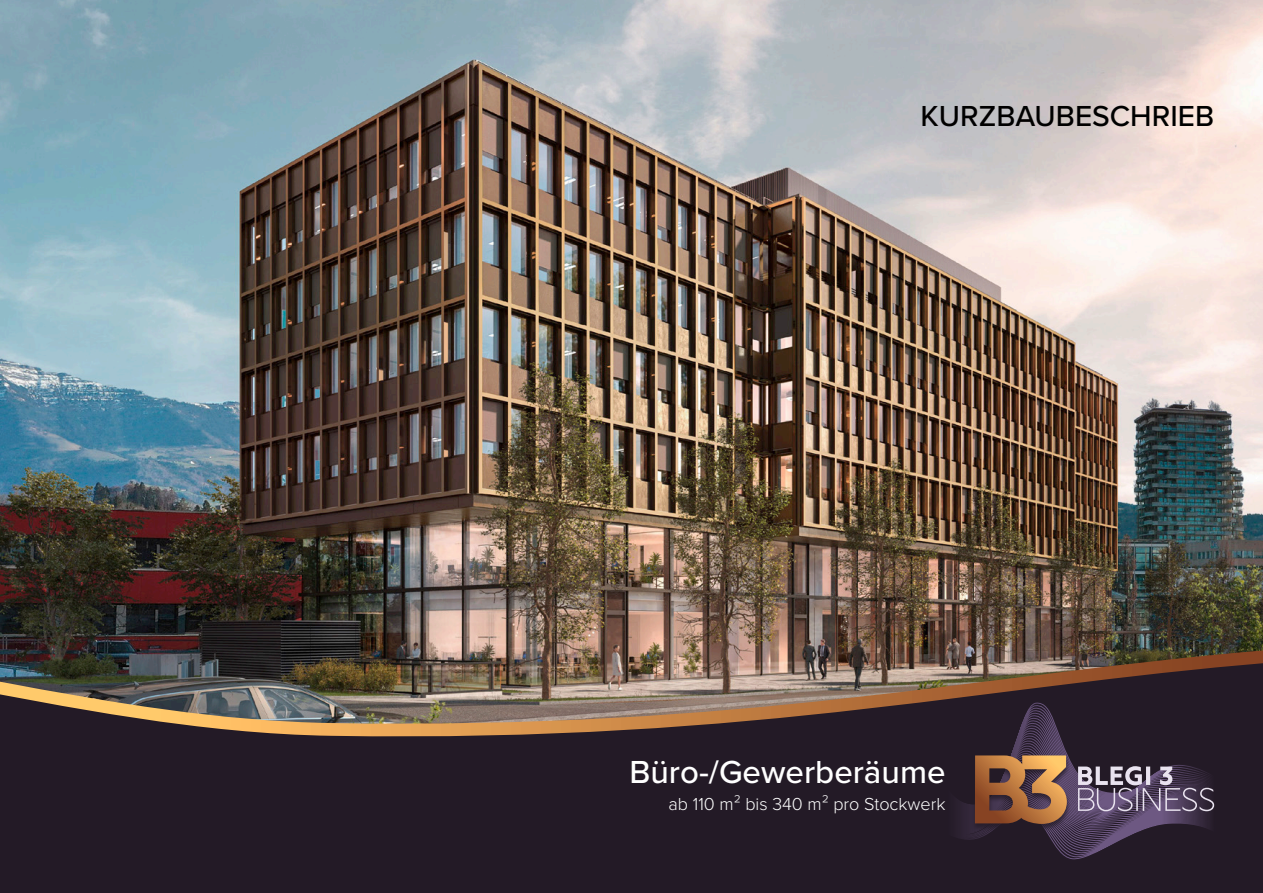
<style>
.page{position:relative;width:1263px;height:893px;background:#231a26}
.page>*{position:absolute;margin:0;border:0;box-sizing:border-box;transform-origin:0 0}
.t1{font:500 33px "Proxima Nova";color:#fff}
.t2{font:500 30px "Proxima Nova";color:#000}
.t3{font:300 18px "Proxima Nova";color:#fff}
</style>
<div class="page">
<img style="left:0;top:0;width:1263px;height:633px">
<img style="left:0;top:633px;width:1263px;height:104px">
<svg style="left:932px;top:701px;width:297px;height:159px"></svg>
<div style="left:971px;top:755px;width:100px;height:77px;background:#231a26;opacity:.75"></div>
<svg style="left:975px;top:755px;width:92px;height:69px;background:#9b6742"></svg>
<svg style="left:1078px;top:766px;width:136px;height:45px"></svg>
<p class="t2" style="left:920px;top:93px;width:295px">KURZBAUBESCHRIEB</p>
<p class="t1" style="left:629px;top:747px;width:318px">Büro-/Gewerberäume</p>
<p class="t3" style="left:669px;top:790px;width:278px">ab 110 m² bis 340 m² pro Stockwerk</p>
</div>
